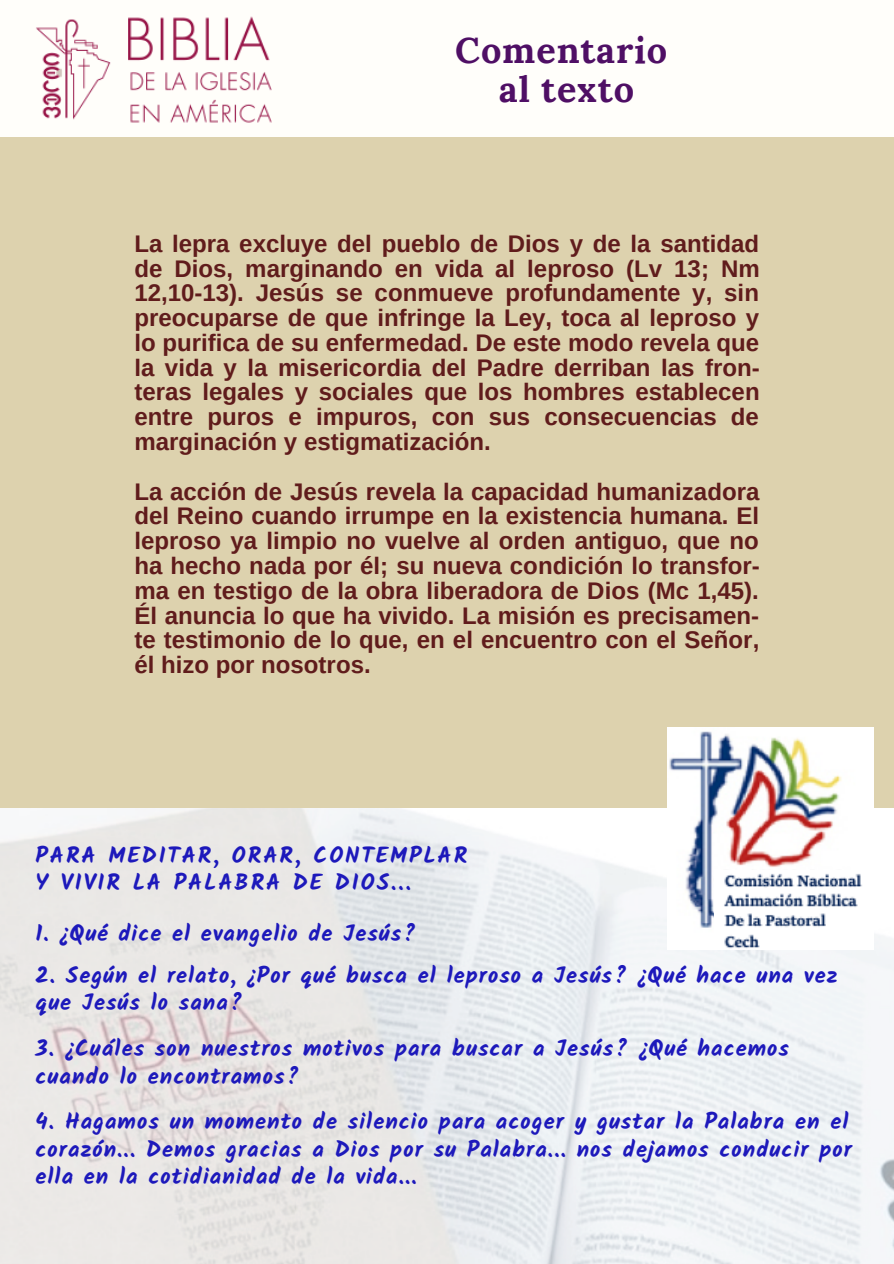
<style>
.page{position:relative;width:894px;height:1264px;background:#fff}
.page>*{position:absolute;margin:0;border:0;box-sizing:border-box;transform-origin:0 0}
.t1{font:700 36px "Lora";letter-spacing:.025em;color:#4f0f65}
.t2{font:700 24px/24.8px "Arimo";color:#601c1c;text-align:justify}
.t3{font:700 22.5px/27.5px "Kalam";letter-spacing:.045em;color:#1d19bb}
.t4{font:700 22.5px "Kalam";letter-spacing:.085em;color:#1d19bb}
</style>
<div class="page">
<div style="left:0;top:0;width:893px;height:1263px;background:#fffefa"></div>
<img style="left:0;top:807px;width:893px;height:456px">
<div style="left:0;top:137px;width:893px;height:670px;background:#ddd2ae"></div>
<img style="left:36px;top:16px;width:236px;height:107px">
<img style="left:667px;top:728px;width:206px;height:221px">
<img style="left:714px;top:865px;width:159px;height:84px">
<p class="t1" style="left:455px;top:27px;width:213px">Comentario</p>
<p class="t1" style="left:498px;top:65px;width:137px">al texto</p>
<p class="t2" style="left:134px;top:231px;width:626px">La lepra excluye del pueblo de Dios y de la santidad de Dios, marginando en vida al leproso (Lv 13; Nm 12,10-13). Jesús se conmueve profundamente y, sin preocuparse de que infringe la Ley, toca al leproso y lo purifica de su enfermedad. De este modo revela que la vida y la misericordia del Padre derriban las fron&shy;teras legales y sociales que los hombres establecen entre puros e impuros, con sus consecuencias de marginación y estigmatización.</p>
<p class="t2" style="left:134px;top:479px;width:626px">La acción de Jesús revela la capacidad humanizadora del Reino cuando irrumpe en la existencia humana. El leproso ya limpio no vuelve al orden antiguo, que no ha hecho nada por él; su nueva condición lo transfor&shy;ma en testigo de la obra liberadora de Dios (Mc 1,45).<br>Él anuncia lo que ha vivido. La misión es precisamen&shy;te testimonio de lo que, en el encuentro con el Señor, él hizo por nosotros.</p>
<p class="t4" style="left:36px;top:841px;width:433px">PARA MEDITAR, ORAR, CONTEMPLAR</p>
<p class="t4" style="left:36px;top:869px;width:377px">Y VIVIR LA PALABRA DE DIOS...</p>
<p class="t3" style="left:36px;top:919px;width:382px">1. ¿Qué dice el evangelio de Jesús?</p>
<p class="t3" style="left:36px;top:961px;width:803px">2. Según el relato, ¿Por qué busca el leproso a Jesús? ¿Qué hace una vez que Jesús lo sana?</p>
<p class="t3" style="left:36px;top:1034px;width:754px">3. ¿Cuáles son nuestros motivos para buscar a Jesús? ¿Qué hacemos cuando lo encontramos?</p>
<p class="t3" style="left:36px;top:1107px;width:817px">4. Hagamos un momento de silencio para acoger y gustar la Palabra en el corazón... Demos gracias a Dios por su Palabra... nos dejamos conducir por ella en la cotidianidad de la vida...</p>
</div>
